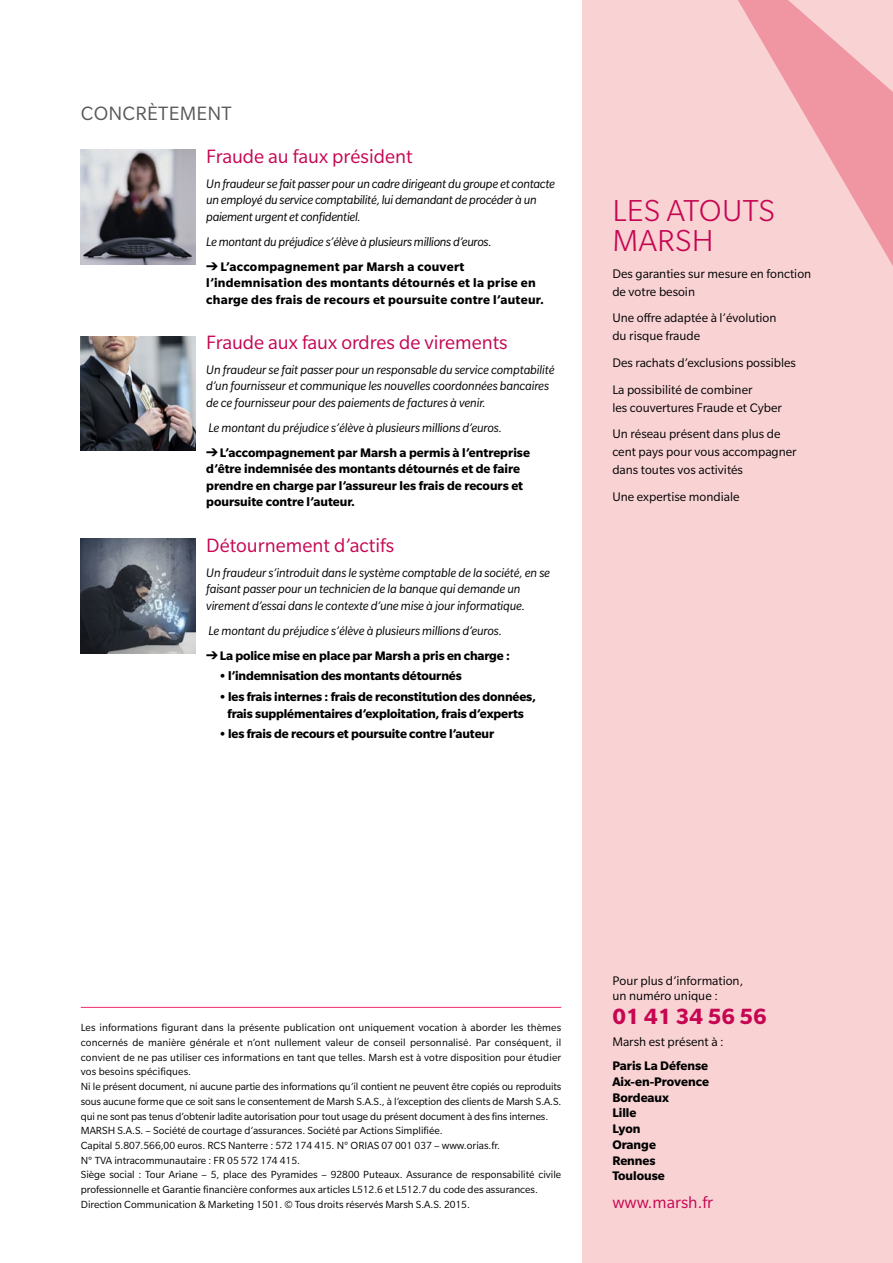
<style>
.page{position:relative;width:893px;height:1263px;background:#fff}
.page>*{position:absolute;margin:0;border:0;box-sizing:border-box;transform-origin:0 0}
.t1{font:300 33px/30px "Slate Pro";letter-spacing:.01em;color:#c60652}
.t2{font:700 24px "Slate Pro";color:#c60652}
.t3{font:21px "Slate Pro";color:#c60652}
.t4{font:21px "Slate Pro";letter-spacing:.01em;color:#58595b}
.t5{font:18px "Slate Pro";color:#c60652}
.t6{font:italic 13.5px/16.5px "Slate Pro";letter-spacing:-.01em;color:#000}
.t7{font:700 13.5px/15.8px "Slate Pro";color:#000}
.t8{font:13.5px/18px "Slate Pro";color:#000}
.t9{font:700 13.5px/16.5px "Slate Pro";letter-spacing:.02em;color:#000}
.t10{font:11.25px/14.7px "Slate Pro";color:#000}
</style>
<div class="page">
<div style="left:583px;top:0;width:310px;height:1263px;background:#f9d2d4"></div>
<svg style="left:738px;top:0;width:155px;height:266px"></svg>
<hr style="left:81px;top:1007px;width:480px;height:1px;background:#ee2d68">
<img style="left:81px;top:150px;width:115px;height:115px">
<img style="left:81px;top:336px;width:115px;height:115px">
<img style="left:81px;top:539px;width:115px;height:115px">
<h3 class="t4" style="left:81px;top:102px;width:152px">CONCRÈTEMENT</h3>
<h3 class="t3" style="left:206px;top:145px;width:208px">Fraude au faux président</h3>
<p class="t6" style="left:206px;top:175px;width:350px">Un fraudeur se fait passer pour un cadre dirigeant du groupe et contacte un employé du service comptabilité, lui demandant de procéder à un paiement urgent et confidentiel.</p>
<p class="t6" style="left:206px;top:233px;width:287px">Le montant du préjudice s’élève à plusieurs millions d’euros.</p>
<p class="t9" style="left:206px;top:258px;width:339px">➔ L’accompagnement par Marsh a couvert l’indemnisation des montants détournés et la prise en charge des frais de recours et poursuite contre l’auteur.</p>
<h3 class="t3" style="left:206px;top:331px;width:303px">Fraude aux faux ordres de virements</h3>
<p class="t6" style="left:206px;top:361px;width:350px">Un fraudeur se fait passer pour un responsable du service comptabilité d’un fournisseur et communique les nouvelles coordonnées bancaires de ce fournisseur pour des paiements de factures à venir.</p>
<p class="t6" style="left:209px;top:419px;width:295px">Le montant du préjudice s’élève à plusieurs millions d’euros.</p>
<p class="t7" style="left:206px;top:444px;width:325px;line-height:16.5px">➔L’accompagnement par Marsh a permis à l’entreprise d’être indemnisée des montants détournés et de faire prendre en charge par l’assureur les frais de recours et poursuite contre l’auteur.</p>
<h3 class="t3" style="left:206px;top:534px;width:189px">Détournement d’actifs</h3>
<p class="t6" style="left:206px;top:564px;width:345px">Un fraudeur s’introduit dans le système comptable de la société, en se faisant passer pour un technicien de la banque qui demande un virement d’essai dans le contexte d’une mise à jour informatique.</p>
<p class="t6" style="left:209px;top:622px;width:295px">Le montant du préjudice s’élève à plusieurs millions d’euros.</p>
<p class="t7" style="left:206px;top:647px;width:305px">➔La police mise en place par Marsh a pris en charge :</p>
<p class="t7" style="left:219px;top:668px;width:244px">•l’indemnisation des montants détournés</p>
<p class="t7" style="left:219px;top:688px;width:318px;line-height:16.5px;text-align:center">•les frais internes : frais de reconstitution des données, frais supplémentaires d’exploitation, frais d’experts</p>
<p class="t7" style="left:219px;top:726px;width:277px">•les frais de recours et poursuite contre l’auteur</p>
<h1 class="t1" style="left:612px;top:196px;width:164px">LES ATOUTS<br>MARSH</h1>
<p class="t8" style="left:612px;top:265px;width:200px">Des garanties sur mesure en fonction de votre besoin</p>
<p class="t8" style="left:612px;top:309px;width:166px">Une offre adaptée à l’évolution du risque fraude</p>
<p class="t8" style="left:612px;top:349px;width:185px;line-height:26.5px">Des rachats d’exclusions possibles<br>La possibilité de combiner</p>
<p class="t8" style="left:612px;top:394px;width:171px;line-height:26.5px">les couvertures Fraude et Cyber<br>Un réseau présent dans plus de</p>
<p class="t8" style="left:612px;top:443px;width:186px">cent pays pour vous accompagner dans toutes vos activités</p>
<p class="t8" style="left:612px;top:487px;width:129px">Une expertise mondiale</p>
<p class="t10" style="left:81px;top:1020px;width:482px">Les informations figurant dans la présente publication ont uniquement vocation à aborder les thèmes concernés de manière générale et n’ont nullement valeur de conseil personnalisé. Par conséquent, il convient de ne pas utiliser ces informations en tant que telles. Marsh est à votre disposition pour étudier vos besoins spécifiques.<br>Ni le présent document, ni aucune partie des informations qu’il contient ne peuvent être copiés ou reproduits sous aucune forme que ce soit sans le consentement de Marsh S.A.S., à l’exception des clients de Marsh S.A.S. qui ne sont pas tenus d’obtenir ladite autorisation pour tout usage du présent document à des fins internes.<br>MARSH S.A.S. – Société de courtage d’assurances. Société par Actions Simplifiée.<br>Capital 5.807.566,00 euros. RCS Nanterre : 572 174 415. N° ORIAS 07 001 037 – www.orias.fr.<br>N° TVA intracommunautaire : FR 05 572 174 415.<br>Siège social : Tour Ariane – 5, place des Pyramides – 92800 Puteaux. Assurance de responsabilité civile professionnelle et Garantie financière conformes aux articles L512.6 et L512.7 du code des assurances.<br>Direction Communication &amp; Marketing 1501. © Tous droits réservés Marsh S.A.S. 2015.</p>
<p class="t8" style="left:612px;top:973px;width:132px;line-height:15px">Pour plus d’information, un numéro unique :</p>
<h2 class="t2" style="left:612px;top:1002px;width:156px">01 41 34 56 56</h2>
<p class="t8" style="left:612px;top:1032px;width:113px">Marsh est présent à :</p>
<p class="t7" style="left:612px;top:1058px;width:98px">Paris La Défense<br>Aix-en-Provence<br>Bordeaux<br>Lille<br>Lyon<br>Orange<br>Rennes<br>Toulouse</p>
<h3 class="t5" style="left:612px;top:1193px;width:102px">www.marsh.fr</h3>
</div>
